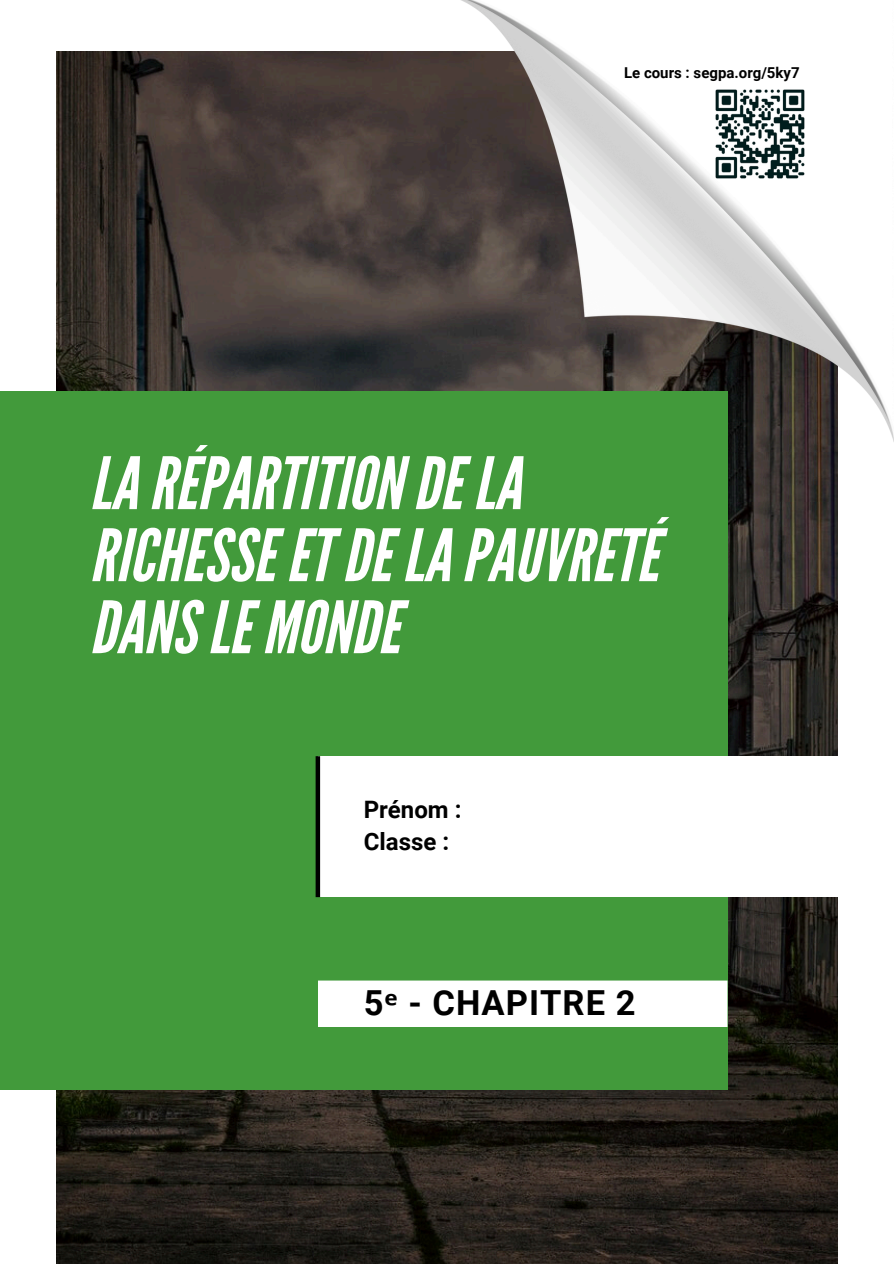
<style>
.page{position:relative;width:894px;height:1264px;background:#fff}
.page>*{position:absolute;margin:0;border:0;box-sizing:border-box;transform-origin:0 0}
.t1{font:italic 72px/72px "League Gothic";color:#fff}
.t2{font:700 34.5px "Roboto";letter-spacing:.03em;color:#000}
.t3{font:700 24px/32.7px "Roboto";color:#000}
.t4{font:700 15px "Roboto";color:#000}
.s1{font-family:"Noto Sans"}
</style>
<div class="page">
<img style="left:56px;top:51px;width:782px;height:1212px">
<div style="left:0;top:391px;width:727px;height:699px;background:#429a3b"></div>
<div style="left:318px;top:980px;width:409px;height:47px;background:#fff"></div>
<img style="left:446px;top:0;width:447px;height:442px">
<img style="left:714px;top:89px;width:89px;height:89px">
<div style="left:318px;top:756px;width:574px;height:141px;background:#fff"></div>
<div style="left:315px;top:756px;width:5px;height:141px;background:#000"></div>
<p class="t4" style="left:624px;top:64px;width:177px">Le cours : segpa.org/5ky7</p>
<p class="t1" style="left:89px;top:449px;width:570px">LARÉPARTITIONDE LA<br>RICHESSE ETDE LAPAUVRETÉ<br>DANSLE MONDE</p>
<p class="t3" style="left:363px;top:793px;width:99px">Prénom :<br>Classe :</p>
<p class="t2" style="left:363px;top:982px;width:273px">5<span class="s1">ᵉ</span> - CHAPITRE 2</p>
</div>
